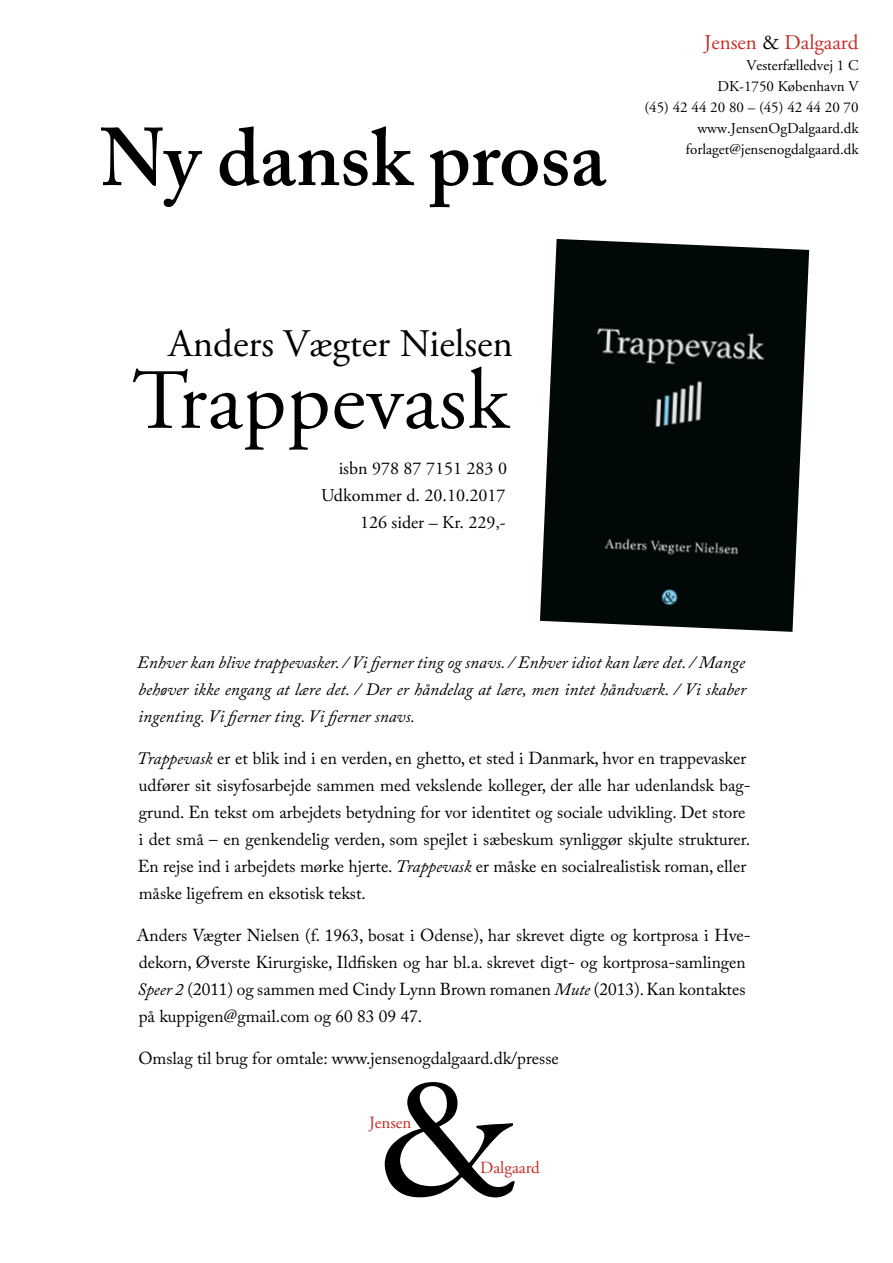
<style>
.page{position:relative;width:893px;height:1263px;background:#fff}
.page>*{position:absolute;margin:0;border:0;box-sizing:border-box;transform-origin:0 0}
.t1{font:189.45px "Garamond";color:#000}
.t2{font:85.5px "Adobe Garamond Pro";letter-spacing:.01em;color:#000}
.t3{font:600 81px "Adobe Caslon Pro";color:#000}
.t4{font:39px "Adobe Garamond Pro";color:#000}
.t5{font:21px "Adobe Garamond";color:#c72d27}
.t6{font:18px/27px "Adobe Garamond Pro";color:#000;text-align:right}
.t7{font:17.25px/27px "Adobe Caslon Pro";color:#000}
.t8{font:italic 17.25px/27px "Adobe Caslon Pro";color:#000;text-align:justify}
.t9{font:17.1px "Adobe Garamond";color:#c72d27}
.t10{font:15px/21px "Adobe Garamond";color:#000;text-align:right}
.s1{color:#000}
.s2{font-style:italic}
</style>
<div class="page">
<img style="left:540px;top:239px;width:269px;height:393px">
<h3 class="t3" style="left:100px;top:110px;width:508px">Ny dansk prosa</h3>
<p class="t5" style="left:704px;top:31px;width:156px">Jensen <span class="s1">&amp;</span> Dalgaard</p>
<p class="t10" style="left:644px;top:55px;width:216px">Vesterfælledvej 1 C<br>DK-1750 København V<br>(45) 42 44 20 80 – (45) 42 44 20 70 www.JensenOgDalgaard.dk</p>
<p class="t10" style="left:686px;top:139px;width:174px">forlaget@jensenogdalgaard.dk</p>
<h3 class="t4" style="left:168px;top:320px;width:346px">Anders Vægter Nielsen</h3>
<h2 class="t2" style="left:132px;top:349px;width:378px">Trappevask</h2>
<p class="t6" style="left:321px;top:456px;width:188px">isbn 978 87 7151 283 0<br>Udkommer d. 20.10.2017<br>126 sider – Kr. 229,-</p>
<p class="t8" style="left:137px;top:648px;width:610px">Enhver kan blive trappevasker. / Vi fjerner ting og snavs. / Enhver idiot kan lære det. / Mange behøver ikke engang at lære det. / Der er håndelag at lære, men intet håndværk. / Vi skaber ingenting. Vi fjerner ting. Vi fjerner snavs.</p>
<p class="t7" style="left:137px;top:744px;width:616px"><span class="s2">Trappevask</span> er et blik ind i en verden, en ghetto, et sted i Danmark, hvor en trappevasker udfører sit sisyfosarbejde sammen med vekslende kolleger, der alle har udenlandsk bag&shy;grund. En tekst om arbejdets betydning for vor identitet og sociale udvikling. Det store i det små – en genkendelig verden, som spejlet i sæbeskum synliggør skjulte strukturer.<br>En rejse ind i arbejdets mørke hjerte. <span class="s2">Trappevask</span> er måske en socialrealistisk roman, eller måske ligefrem en eksotisk tekst.</p>
<p class="t7" style="left:137px;top:921px;width:615px">Anders Vægter Nielsen (f. 1963, bosat i Odense), har skrevet digte og kortprosa i Hve&shy;dekorn, Øverste Kirurgiske, Ildfisken og har bl.a. skrevet digt- og kortprosa-samlingen <span class="s2">Speer 2</span> (2011) og sammen med Cindy Lynn Brown romanen <span class="s2">Mute</span> (2013). Kan kontaktes på kuppigen@gmail.com og 60 83 09 47.</p>
<p class="t7" style="left:138px;top:1044px;width:422px">Omslag til brug for omtale: www.jensenogdalgaard.dk/presse</p>
<h1 class="t1" style="left:380px;top:1008px;width:140px">&amp;</h1>
<p class="t9" style="left:369px;top:1114px;width:44px">Jensen</p>
<p class="t9" style="left:480px;top:1158px;width:61px">Dalgaard</p>
</div>
